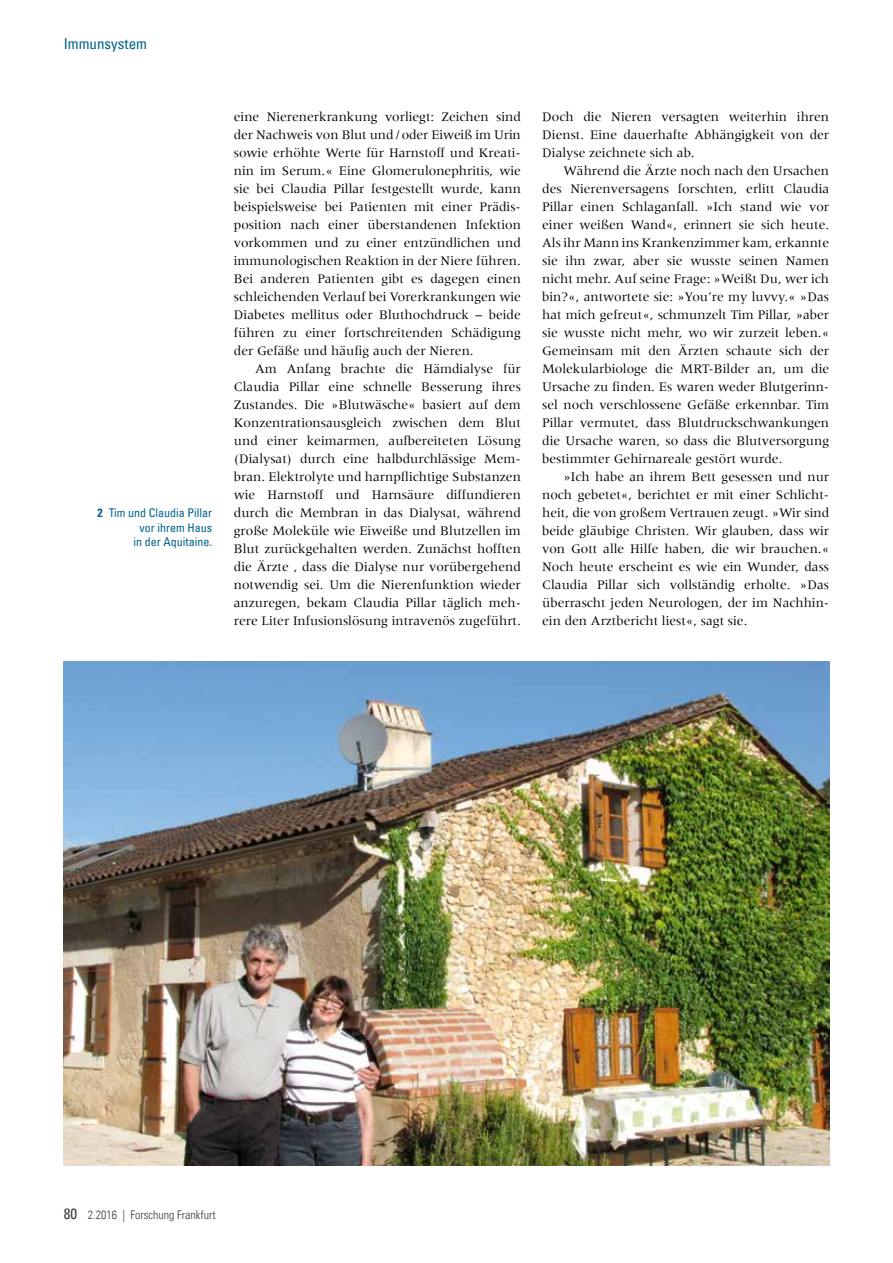
<style>
.page{position:relative;width:893px;height:1263px;background:#fff}
.page>*{position:absolute;margin:0;border:0;box-sizing:border-box;transform-origin:0 0}
.t1{font:condensed 15px "Univers Com 57";color:#006189}
.t2{font:13.5px/18px "Meridien";color:#000;text-align:justify}
.t3{font:condensed 12px/14.4px "Univers Com 57";color:#006189;text-align:right}
.t4{font:12px "Univers Com 47 Light Cond";color:#3b3b3a}
.s1{font-family:"Univers Com 67 Bold Cond";font-stretch:normal}
.s2{font-family:"Univers Com 57";font-stretch:condensed;font-size:15px}
</style>
<div class="page">
<img style="left:64px;top:662px;width:765px;height:503px">
<p class="t1" style="left:64px;top:34px;width:85px">Immunsystem</p>
<p class="t3" style="left:97px;top:505px;width:116px"><span class="s1">2</span> Tim und Claudia Pillar vor ihrem Haus<br>in der Aquitaine.</p>
<p class="t2" style="left:234px;top:108px;width:289px;text-align:left">eine Nierenerkrankung vorliegt: Zeichen sind der Nachweis von Blut und/oder Eiweiß im Urin sowie erhöhte Werte für Harnstoff und Kreati&shy;nin im Serum.« Eine Glomerulonephritis, wie sie bei Claudia Pillar festgestellt wurde, kann beispielsweise bei Patienten mit einer Prädis&shy;position nach einer überstandenen Infektion vorkommen und zu einer entzündlichen und immunologischen Reaktion in der Niere führen.<br>Bei anderen Patienten gibt es dagegen einen schleichenden Verlauf bei Vorerkrankungen wie Diabetes mellitus oder Bluthochdruck – beide führen zu einer fortschreitenden Schädigung der Gefäße und häufig auch der Nieren.</p>
<p class="t2" style="left:234px;top:360px;width:289px;text-align:left;text-indent:21px">Am Anfang brachte die Hämdialyse für Claudia Pillar eine schnelle Besserung ihres Zustandes. Die »Blutwäsche« basiert auf dem Konzentrationsausgleich zwischen dem Blut und einer keimarmen, aufbereiteten Lösung (Dialysat) durch eine halbdurchlässige Mem&shy;bran. Elektrolyte und harnpflichtige Substanzen wie Harnstoff und Harnsäure diffundieren durch die Membran in das Dialysat, während große Moleküle wie Eiweiße und Blutzellen im Blut zurückgehalten werden. Zunächst hofften die Ärzte , dass die Dialyse nur vorübergehend notwendig sei. Um die Nierenfunktion wieder anzuregen, bekam Claudia Pillar täglich meh&shy;rere Liter Infusionslösung intravenös zugeführt.</p>
<p class="t2" style="left:542px;top:108px;width:289px">Doch die Nieren versagten weiterhin ihren Dienst. Eine dauerhafte Abhängigkeit von der Dialyse zeichnete sich ab.</p>
<p class="t2" style="left:542px;top:162px;width:289px;text-indent:21px">Während die Ärzte noch nach den Ursachen des Nierenversagens forschten, erlitt Claudia Pillar einen Schlaganfall. »Ich stand wie vor einer weißen Wand«, erinnert sie sich heute.<br>Als ihr Mann ins Krankenzimmer kam, erkannte sie ihn zwar, aber sie wusste seinen Namen nicht mehr. Auf seine Frage: »Weißt Du, wer ich bin?«, antwortete sie: »You’re my luvvy.« »Das hat mich gefreut«, schmunzelt Tim Pillar, »aber sie wusste nicht mehr, wo wir zurzeit leben.« Gemeinsam mit den Ärzten schaute sich der Molekularbiologe die MRT-Bilder an, um die Ursache zu finden. Es waren weder Blutgerinn&shy;sel noch verschlossene Gefäße erkennbar. Tim Pillar vermutet, dass Blutdruckschwankungen die Ursache waren, so dass die Blutversorgung bestimmter Gehirnareale gestört wurde.</p>
<p class="t2" style="left:542px;top:467px;width:289px;text-indent:21px">»Ich habe an ihrem Bett gesessen und nur noch gebetet«, berichtet er mit einer Schlicht&shy;heit, die von großem Vertrauen zeugt. »Wir sind beide gläubige Christen. Wir glauben, dass wir von Gott alle Hilfe haben, die wir brauchen.« Noch heute erscheint es wie ein Wunder, dass Claudia Pillar sich vollständig erholte. »Das überrascht jeden Neurologen, der im Nachhin&shy;ein den Arztbericht liest«, sagt sie.</p>
<p class="t4" style="left:64px;top:1208px;width:153px"><span class="s2">80</span> 2.2016 | Forschung Frankfurt</p>
</div>
